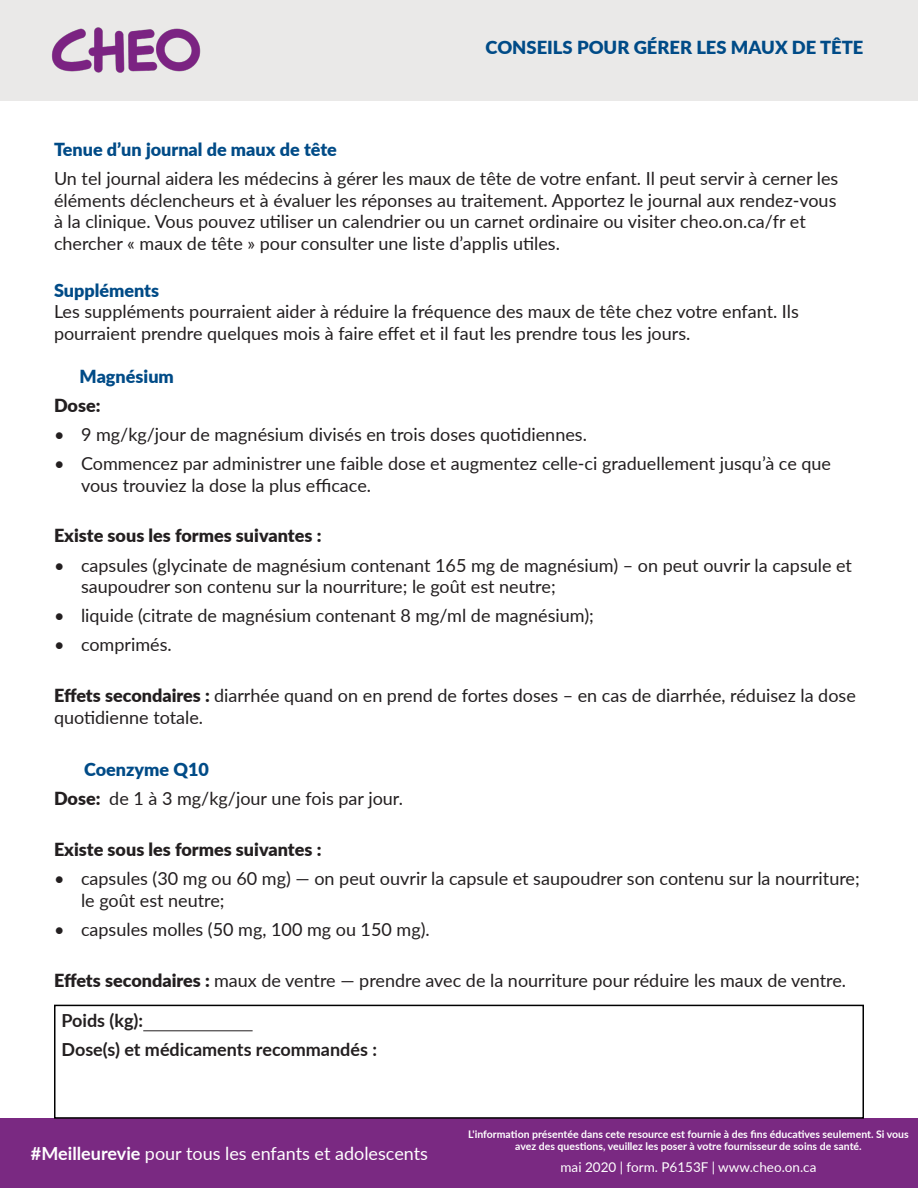
<style>
.page{position:relative;width:918px;height:1188px;background:#fff}
.page>*{position:absolute;margin:0;border:0;box-sizing:border-box;transform-origin:0 0}
.t1{font:18px/21.6px "Lato";color:#231f20}
.H3_-_Dark_blue_non_i{font:900 18px "Lato";color:#004b87}
.t2{font:900 18px "Lato";color:#231f20}
.t3{font:18px "Lato";color:#fff}
.t4{font:700 18px "Lato";color:#231f20}
.t5{font:13.5px "Lato";color:#fff}
.t6{font:700 10.5px/12px "Lato";color:#fff;text-align:center}
.s1{font-weight:900}
.s2{font-weight:700}
</style>
<div class="page">
<div style="left:0;top:0;width:918px;height:101px;background:#eae9e8"></div>
<img style="left:51px;top:27px;width:150px;height:46px">
<div style="left:0;top:1119px;width:918px;height:69px;background:#7a2982"></div>
<hr style="left:143px;top:1030px;width:110px;height:1px;background:#231f20">
<div style="left:54px;top:1005px;width:810px;height:114px;border:2px solid #000"></div>
<p class="H3_-_Dark_blue_non_i" style="left:486px;top:34px;width:379px">CONSEILS POUR GÉRER LES MAUX DE TÊTE</p>
<p class="H3_-_Dark_blue_non_i" style="left:54px;top:136px;width:284px">Tenue d’un journal de maux de tête</p>
<p class="t1" style="left:54px;top:167px;width:786px">Un tel journal aidera les médecins à gérer les maux de tête de votre enfant. Il peut servir à cerner les éléments déclencheurs et à évaluer les réponses au traitement. Apportez le journal aux rendez-vous à la clinique. Vous pouvez utiliser un calendrier ou un carnet ordinaire ou visiter cheo.on.ca/fr et chercher « maux de tête » pour consulter une liste d’applis utiles.</p>
<h3 class="H3_-_Dark_blue_non_i" style="left:54px;top:276px;width:107px">Suppléments</h3>
<p class="t1" style="left:54px;top:300px;width:746px">Les suppléments pourraient aider à réduire la fréquence des maux de tête chez votre enfant. Ils pourraient prendre quelques mois à faire effet et il faut les prendre tous les jours.</p>
<p class="H3_-_Dark_blue_non_i" style="left:80px;top:363px;width:96px">Magnésium</p>
<p class="t2" style="left:54px;top:392px;width:48px">Dose:</p>
<p class="t1" style="left:54px;top:423px;width:534px">• 9 mg/kg/jour de magnésium divisés en trois doses quotidiennes.</p>
<p class="t1" style="left:81px;top:452px;width:752px;text-indent:-27px">• Commencez par administrer une faible dose et augmentez celle-ci graduellement jusqu’à ce que vous trouviez la dose la plus efficace.</p>
<p class="t2" style="left:54px;top:522px;width:269px">Existe sous les formes suivantes :</p>
<p class="t1" style="left:81px;top:553px;width:773px;text-indent:-27px">• capsules (glycinate de magnésium contenant 165 mg de magnésium) – on peut ouvrir la capsule et saupoudrer son contenu sur la nourriture; le goût est neutre;</p>
<p class="t1" style="left:54px;top:604px;width:541px">• liquide (citrate de magnésium contenant 8 mg/ml de magnésium);</p>
<p class="t1" style="left:54px;top:633px;width:119px">• comprimés.</p>
<p class="t1" style="left:54px;top:684px;width:803px"><span class="s1">Effets secondaires :</span> diarrhée quand on en prend de fortes doses – en cas de diarrhée, réduisez la dose quotidienne totale.</p>
<p class="H3_-_Dark_blue_non_i" style="left:84px;top:756px;width:126px">Coenzyme Q10</p>
<p class="t1" style="left:54px;top:787px;width:351px"><span class="s1">Dose:</span> de 1 à 3 mg/kg/jour une fois par jour.</p>
<p class="t2" style="left:54px;top:836px;width:269px">Existe sous les formes suivantes :</p>
<p class="t1" style="left:81px;top:867px;width:780px;text-indent:-27px">• capsules (30 mg ou 60 mg) — on peut ouvrir la capsule et saupoudrer son contenu sur la nourriture; le goût est neutre;</p>
<p class="t1" style="left:54px;top:918px;width:377px">• capsules molles (50 mg, 100 mg ou 150 mg).</p>
<p class="t1" style="left:54px;top:968px;width:794px"><span class="s1">Effets secondaires :</span> maux de ventre — prendre avec de la nourriture pour réduire les maux de ventre.</p>
<p class="t4" style="left:62px;top:1007px;width:83px">Poids (kg):</p>
<p class="t4" style="left:62px;top:1036px;width:317px">Dose(s) et médicaments recommandés :</p>
<p class="t3" style="left:31px;top:1140px;width:399px"><span class="s2">#Meilleurevie</span> pour tous les enfants et adolescents</p>
<p class="t6" style="left:468px;top:1128px;width:442px">L'information présentée dans cete resource est fournie à des fins éducatives seulement. Si vous avez des questions, veuillez les poser à votre fournisseur de soins de santé.</p>
<p class="t5" style="left:561px;top:1158px;width:257px">mai 2020 | form. P6153F | www.cheo.on.ca</p>
</div>
